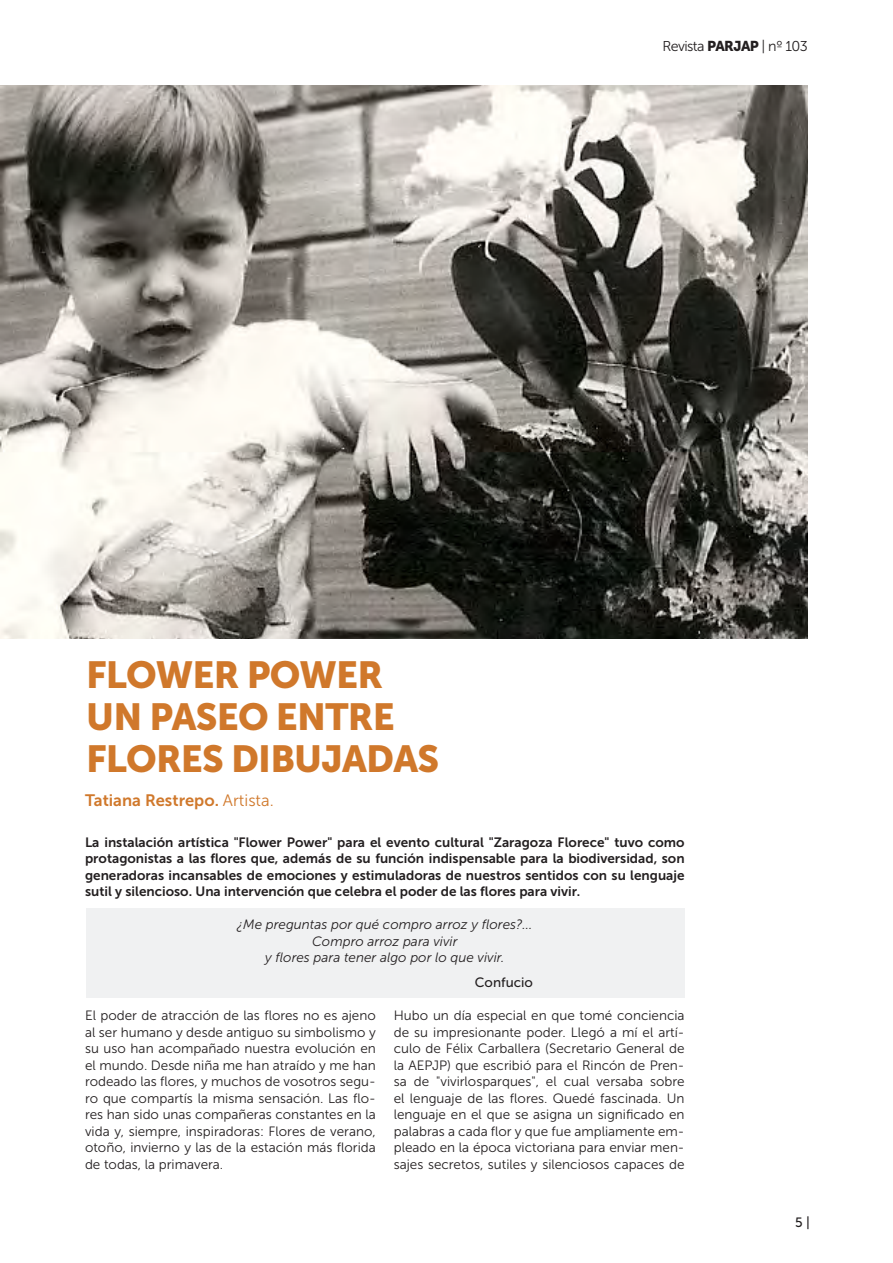
<style>
.page{position:relative;width:893px;height:1263px;background:#fff}
.page>*{position:absolute;margin:0;border:0;box-sizing:border-box;transform-origin:0 0}
.t1{font:37.5px/42px "Museo Sans 900";letter-spacing:-.02em;color:#d0782b}
.t2{font:16.5px "Museo Sans 700";color:#d0782b}
.t3{font:14.25px "Museo Sans 300";letter-spacing:-.04em;color:#231f20}
.corrido{font:13.5px/16.5px "Museo Sans 300";color:#231f20;text-align:justify}
.corrido-2{font:13.5px/16.5px "Museo Sans 700";color:#231f20;text-align:justify}
.corrido-3{font:italic 13.5px "Museo Sans 300";color:#231f20}
.corrido-4{font:13.5px "Museo Sans 500";color:#231f20}
.s1{font-family:"Museo Sans 900"}
.s2{font-family:"Museo Sans 300"}
</style>
<div class="page">
<div style="left:86px;top:908px;width:599px;height:90px;background:#f0f1f2"></div>
<img style="left:0;top:85px;width:808px;height:554px">
<p class="t3" style="left:662px;top:38px;width:147px">Revista <span class="s1">PARJAP</span> | nº 103</p>
<p class="t1" style="left:86px;top:654px;width:355px">FLOWER POWER<br>UN PASEO ENTRE<br>FLORES DIBUJADAS</p>
<p class="t2" style="left:85px;top:791px;width:190px">Tatiana Restrepo. <span class="s2">Artista.</span></p>
<p class="corrido-2" style="left:85px;top:834px;width:601px">La instalación artística "Flower Power" para el evento cultural "Zaragoza Florece" tuvo como protagonistas a las flores que, además de su función indispensable para la biodiversidad, son generadoras incansables de emociones y estimuladoras de nuestros sentidos con su lenguaje sutil y silencioso. Una intervención que celebra el poder de las flores para vivir.</p>
<p class="corrido-3" style="left:237px;top:917px;width:297px">¿Me preguntas por qué compro arroz y flores?...</p>
<p class="corrido-3" style="left:312px;top:934px;width:147px">Compro arroz para vivir</p>
<p class="corrido-3" style="left:265px;top:950px;width:241px">y flores para tener algo por lo que vivir.</p>
<p class="corrido-4" style="left:475px;top:975px;width:60px">Confucio</p>
<p class="corrido" style="left:85px;top:1007px;width:292px">El poder de atracción de las flores no es ajeno al ser humano y desde antiguo su simbolismo y su uso han acompañado nuestra evolución en el mundo. Desde niña me han atraído y me han rodeado las flores, y muchos de vosotros segu&shy;ro que compartís la misma sensación. Las flo&shy;res han sido unas compañeras constantes en la vida y, siempre, inspiradoras: Flores de verano, otoño, invierno y las de la estación más florida de todas, la primavera.</p>
<p class="corrido" style="left:394px;top:1007px;width:292px">Hubo un día especial en que tomé conciencia de su impresionante poder. Llegó a mí el artí&shy;culo de Félix Carballera (Secretario General de la AEPJP) que escribió para el Rincón de Pren&shy;sa de "vivirlosparques", el cual versaba sobre el lenguaje de las flores. Quedé fascinada. Un lenguaje en el que se asigna un significado en palabras a cada flor y que fue ampliamente em&shy;pleado en la época victoriana para enviar men&shy;sajes secretos, sutiles y silenciosos capaces de</p>
<p class="corrido-4" style="left:795px;top:1215px;width:16px">5 |</p>
</div>
